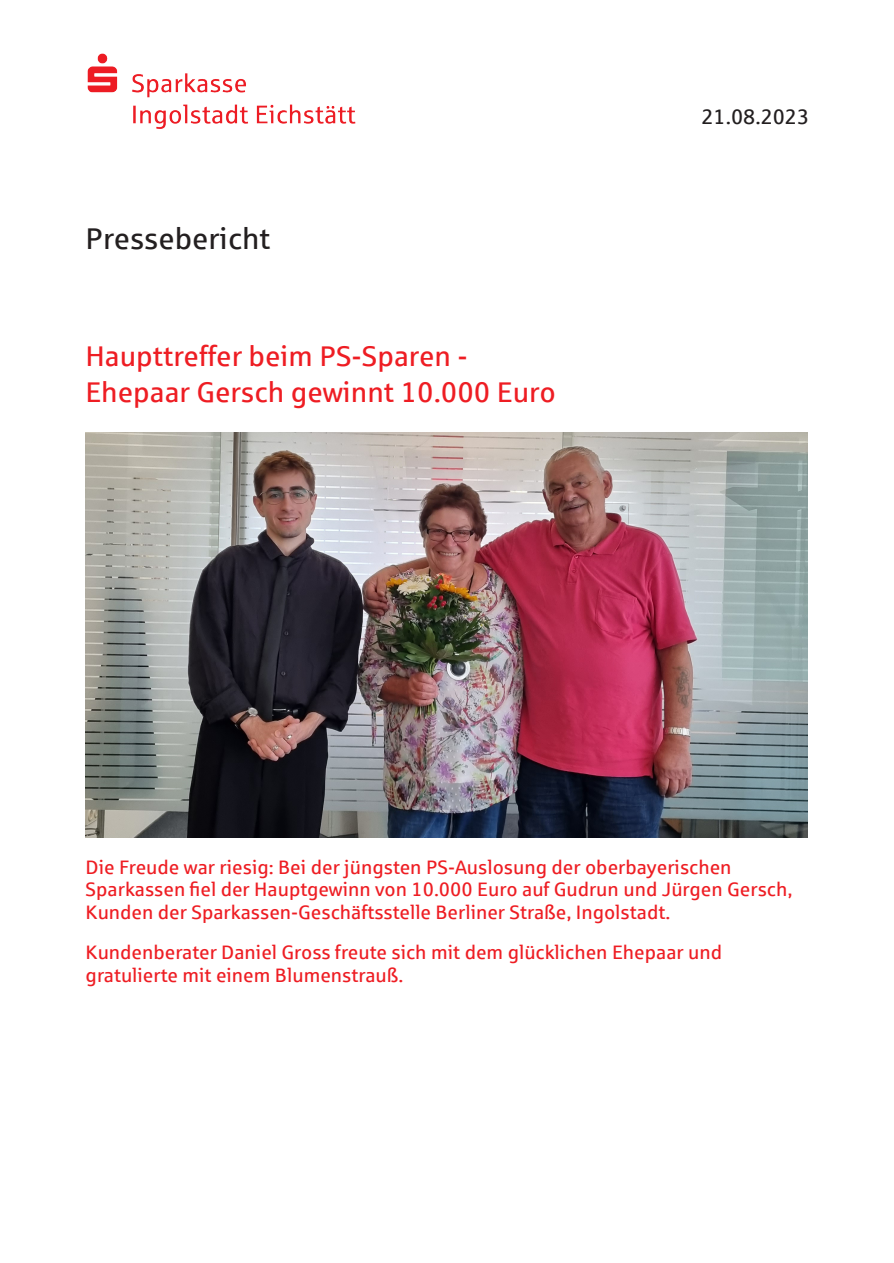
<style>
.page{position:relative;width:894px;height:1263px;background:#fff}
.page>*{position:absolute;margin:0;border:0;box-sizing:border-box;transform-origin:0 0}
.t1{font:30px "Sparkasse Rg";color:#231f20}
.t2{font:28.5px/36.8px "Sparkasse Rg";color:#ee1d23}
.t3{font:21px "Sparkasse Rg";color:#231f20}
.t4{font:19.5px/22.5px "Sparkasse Rg";color:#ee1d23}
</style>
<div class="page">
<img style="left:88px;top:53px;width:268px;height:75px">
<img style="left:85px;top:432px;width:722px;height:406px">
<h1 class="t1" style="left:86px;top:227px;width:186px">Pressebericht</h1>
<h2 class="t2" style="left:85px;top:339px;width:472px">Haupttreffer beim PS-Sparen -<br>Ehepaar Gersch gewinnt 10.000 Euro</h2>
<p class="t3" style="left:701px;top:108px;width:109px">21.08.2023</p>
<p class="t4" style="left:86px;top:857px;width:707px">Die Freude war riesig: Bei der jüngsten PS-Auslosung der oberbayerischen<br>Sparkassen fiel der Hauptgewinn von 10.000 Euro auf Gudrun und Jürgen Gersch,<br>Kunden der Sparkassen-Geschäftsstelle Berliner Straße, Ingolstadt.</p>
<p class="t4" style="left:86px;top:943px;width:637px">Kundenberater Daniel Gross freute sich mit dem glücklichen Ehepaar und gratulierte mit einem Blumenstrauß.</p>
</div>
